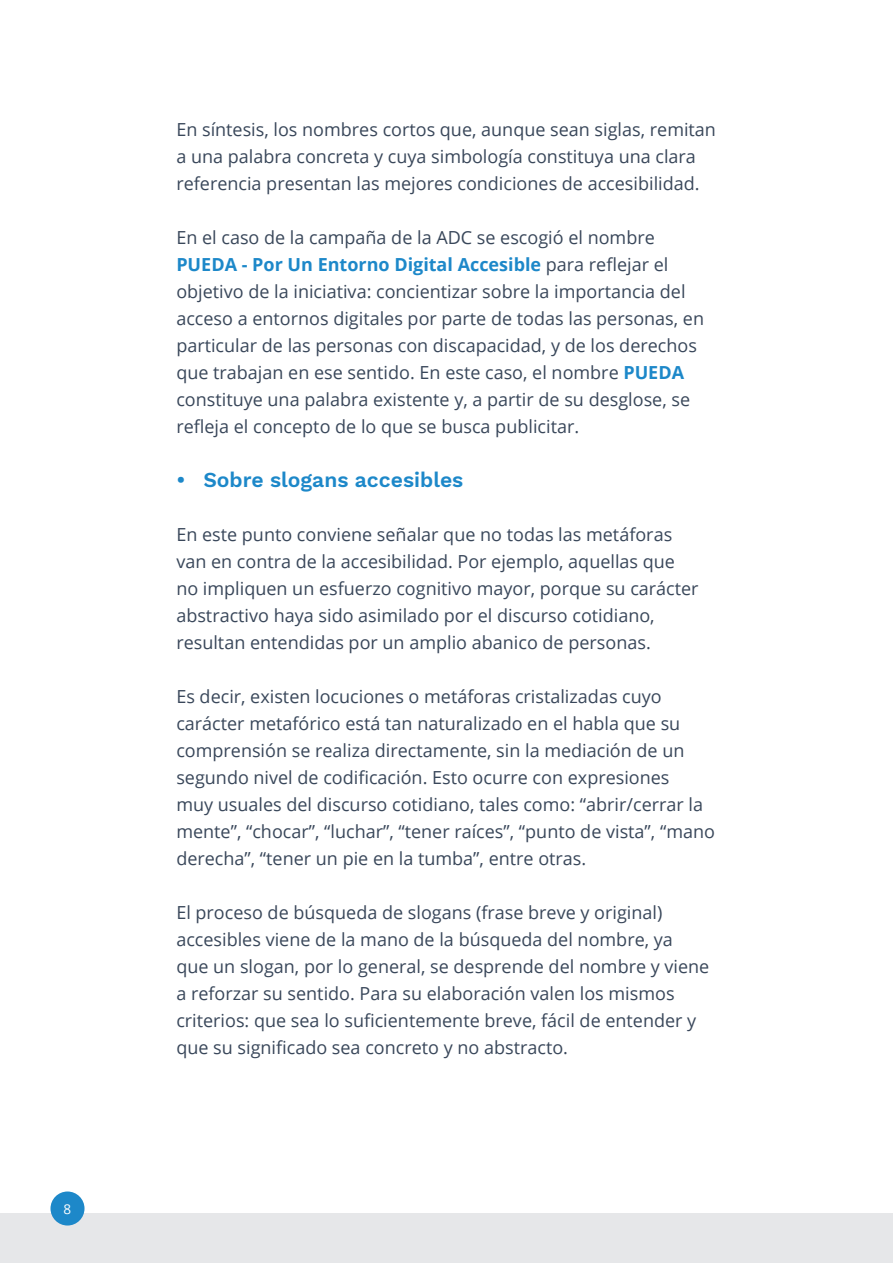
<style>
.page{position:relative;width:893px;height:1263px;background:#fff}
.page>*{position:absolute;margin:0;border:0;box-sizing:border-box;transform-origin:0 0}
.t1{font:600 21px "Work Sans";color:#1d88c9}
.t2{font:18px/27px "Open Sans";color:#39475a}
.t3{font:13.5px "Open Sans";color:#fff}
.s1{font-weight:700;color:#1d88c9}
</style>
<div class="page">
<div style="left:0;top:1213px;width:893px;height:50px;background:#e6e7e9"></div>
<div style="left:50px;top:1191px;width:35px;height:34px;background:#1d88c9;border-radius:50%"></div>
<p class="t3" style="left:64px;top:1199px;width:9px">8</p>
<p class="t2" style="left:176px;top:115px;width:541px">En síntesis, los nombres cortos que, aunque sean siglas, remitan a una palabra concreta y cuya simbología constituya una clara referencia presentan las mejores condiciones de accesibilidad.</p>
<p class="t2" style="left:176px;top:223px;width:529px">En el caso de la campaña de la ADC se escogió el nombre <span class="s1">PUEDA - Por Un Entorno Digital Accesible</span> para reflejar el objetivo de la iniciativa: concientizar sobre la importancia del acceso a entornos digitales por parte de todas las personas, en particular de las personas con discapacidad, y de los derechos que trabajan en ese sentido. En este caso, el nombre <span class="s1">PUEDA </span>constituye una palabra existente y, a partir de su desglose, se refleja el concepto de lo que se busca publicitar.</p>
<p class="t1" style="left:176px;top:468px;width:289px">• Sobre slogans accesibles</p>
<p class="t2" style="left:176px;top:520px;width:524px">En este punto conviene señalar que no todas las metáforas van en contra de la accesibilidad. Por ejemplo, aquellas que no impliquen un esfuerzo cognitivo mayor, porque su carácter abstractivo haya sido asimilado por el discurso cotidiano, resultan entendidas por un amplio abanico de personas.</p>
<p class="t2" style="left:176px;top:682px;width:540px">Es decir, existen locuciones o metáforas cristalizadas cuyo carácter metafórico está tan naturalizado en el habla que su comprensión se realiza directamente, sin la mediación de un segundo nivel de codificación. Esto ocurre con expresiones<br>muy usuales del discurso cotidiano, tales como: “abrir/cerrar la mente”, “chocar”, “luchar”, “tener raíces”, “punto de vista”, “mano derecha”, “tener un pie en la tumba”, entre otras.</p>
<p class="t2" style="left:176px;top:898px;width:534px">El proceso de búsqueda de slogans (frase breve y original) accesibles viene de la mano de la búsqueda del nombre, ya que un slogan, por lo general, se desprende del nombre y viene a reforzar su sentido. Para su elaboración valen los mismos criterios: que sea lo suficientemente breve, fácil de entender y que su significado sea concreto y no abstracto.</p>
</div>
